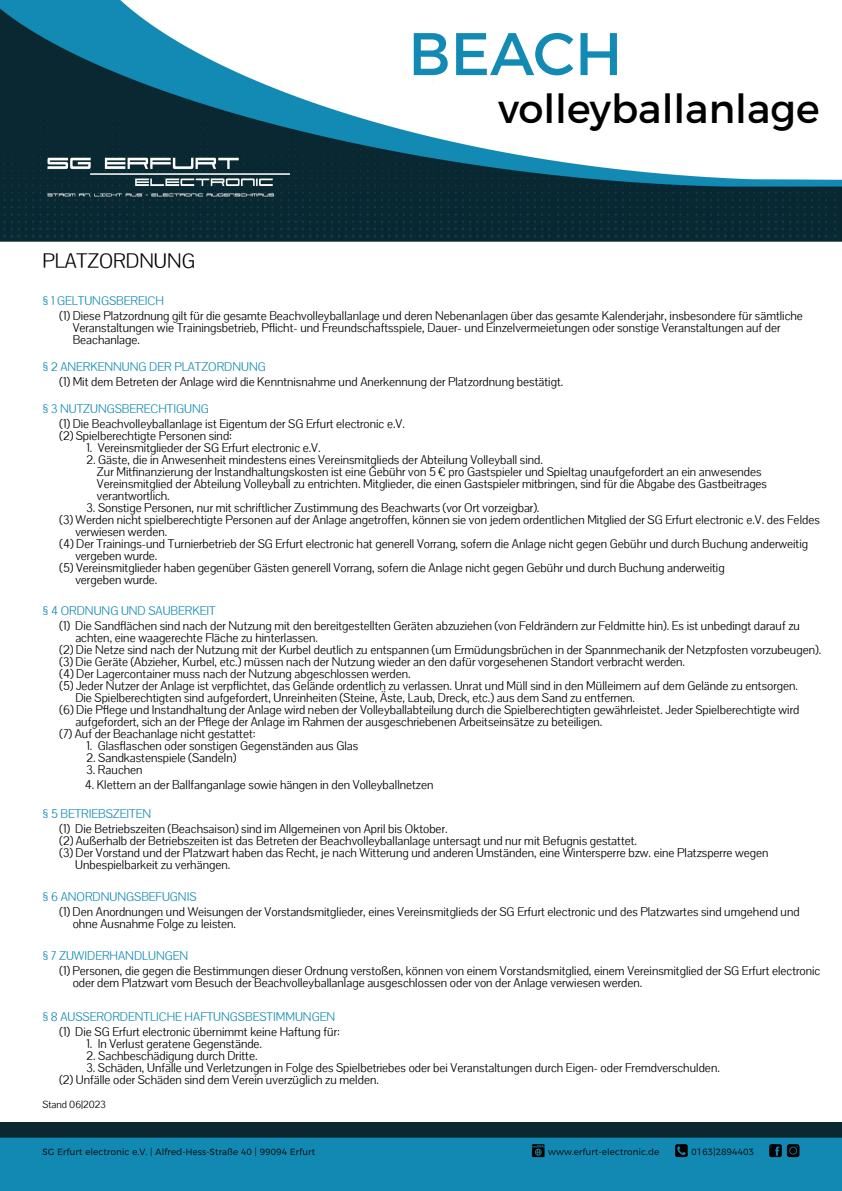
<style>
.page{position:relative;width:842px;height:1191px;background:#fff}
.page>*{position:absolute;margin:0;border:0;box-sizing:border-box;transform-origin:0 0}
.t1{font:60px "Montserrat";color:#128ab3}
.t2{font:40px "Montserrat";color:#000}
.t3{font:20px "Pontano Sans";color:#000}
.t4{font:12px/12px "Pontano Sans";color:#000}
.t5{font:12px "Pontano Sans";color:#128ab3}
.t6{font:10px "Pontano Sans";color:#000}
</style>
<div class="page">
<img style="left:0;top:0;width:842px;height:241px">
<img style="left:0;top:1123px;width:842px;height:68px">
<h1 class="t1" style="left:408px;top:6px;width:216px">BEACH</h1>
<h2 class="t2" style="left:498px;top:77px;width:323px">volleyballanlage</h2>
<h3 class="t3" style="left:43px;top:248px;width:154px">Platzordnung</h3>
<p class="t5" style="left:43px;top:293px;width:123px">§ 1 Geltungsbereich</p>
<p class="t4" style="left:73px;top:310px;width:732px;text-indent:-13px">(1) Diese Platzordnung gilt für die gesamte Beachvolleyballanlage und deren Nebenanlagen über das gesamte Kalenderjahr, insbesondere für sämtliche<br>Veranstaltungen wie Trainingsbetrieb, Pflicht- und Freundschaftsspiele, Dauer- und Einzelvermeietungen oder sonstige Veranstaltungen auf der<br>Beachanlage.</p>
<p class="t5" style="left:43px;top:359px;width:225px">§ 2 Anerkennung der Platzordnung</p>
<p class="t4" style="left:60px;top:376px;width:505px">(1) Mit dem Betreten der Anlage wird die Kenntnisnahme und Anerkennung der Platzordnung bestätigt.</p>
<p class="t5" style="left:42px;top:401px;width:168px">§ 3 Nutzungsberechtigung</p>
<p class="t4" style="left:59px;top:417px;width:347px">(1) Die Beachvolleyballanlage ist Eigentum der SG Erfurt electronic e.V. (2) Spielberechtigte Personen sind:</p>
<p class="t4" style="left:86px;top:441px;width:236px">1. Vereinsmitglieder der SG Erfurt electronic e.V.</p>
<p class="t4" style="left:97px;top:453px;width:672px;text-indent:-11px">2. Gäste, die in Anwesenheit mindestens eines Vereinsmitglieds der Abteilung Volleyball sind.<br>Zur Mitfinanzierung der Instandhaltungskosten ist eine Gebühr von 5 € pro Gastspieler und Spieltag unaufgefordert an ein anwesendes Vereinsmitglied der Abteilung Volleyball zu entrichten. Mitglieder, die einen Gastspieler mitbringen, sind für die Abgabe des Gastbeitrages verantwortlich.</p>
<p class="t4" style="left:86px;top:501px;width:455px">3. Sonstige Personen, nur mit schriftlicher Zustimmung des Beachwarts (vor Ort vorzeigbar).</p>
<p class="t4" style="left:60px;top:513px;width:762px">(3) Werden nicht spielberechtigte Personen auf der Anlage angetroffen, können sie von jedem ordentlichen Mitglied der SG Erfurt electronic e.V. des Feldes</p>
<p class="t4" style="left:75px;top:525px;width:93px">verwiesen werden.</p>
<p class="t4" style="left:60px;top:537px;width:750px">(4) Der Trainings-und Turnierbetrieb der SG Erfurt electronic hat generell Vorrang, sofern die Anlage nicht gegen Gebühr und durch Buchung anderweitig</p>
<p class="t4" style="left:75px;top:549px;width:84px">vergeben wurde.</p>
<p class="t4" style="left:60px;top:561px;width:667px">(5) Vereinsmitglieder haben gegenüber Gästen generell Vorrang, sofern die Anlage nicht gegen Gebühr und durch Buchung anderweitig</p>
<p class="t4" style="left:75px;top:573px;width:84px">vergeben wurde.</p>
<p class="t5" style="left:42px;top:603px;width:175px">§ 4 Ordnung und Sauberkeit</p>
<p class="t4" style="left:60px;top:620px;width:742px">(1) Die Sandflächen sind nach der Nutzung mit den bereitgestellten Geräten abzuziehen (von Feldrändern zur Feldmitte hin). Es ist unbedingt darauf zu</p>
<p class="t4" style="left:75px;top:632px;width:244px">achten, eine waagerechte Fläche zu hinterlassen.</p>
<p class="t4" style="left:60px;top:644px;width:763px">(2) Die Netze sind nach der Nutzung mit der Kurbel deutlich zu entspannen (um Ermüdungsbrüchen in der Spannmechanik der Netzpfosten vorzubeugen).</p>
<p class="t4" style="left:59px;top:656px;width:627px">(3) Die Geräte (Abzieher, Kurbel, etc.) müssen nach der Nutzung wieder an den dafür vorgesehenen Standort verbracht werden.</p>
<p class="t4" style="left:59px;top:668px;width:353px">(4) Der Lagercontainer muss nach der Nutzung abgeschlossen werden.</p>
<p class="t4" style="left:59px;top:680px;width:740px">(5) Jeder Nutzer der Anlage ist verpflichtet, das Gelände ordentlich zu verlassen. Unrat und Müll sind in den Mülleimern auf dem Gelände zu entsorgen.</p>
<p class="t4" style="left:75px;top:692px;width:561px">Die Spielberechtigten sind aufgefordert, Unreinheiten (Steine, Äste, Laub, Dreck, etc.) aus dem Sand zu entfernen.</p>
<p class="t4" style="left:59px;top:704px;width:741px">(6) Die Pflege und Instandhaltung der Anlage wird neben der Volleyballabteilung durch die Spielberechtigten gewährleistet. Jeder Spielberechtigte wird</p>
<p class="t4" style="left:75px;top:716px;width:528px">aufgefordert, sich an der Pflege der Anlage im Rahmen der ausgeschriebenen Arbeitseinsätze zu beteiligen.</p>
<p class="t4" style="left:59px;top:728px;width:198px">(7) Auf der Beachanlage nicht gestattet:</p>
<p class="t4" style="left:86px;top:740px;width:273px">1. Glasflaschen oder sonstigen Gegenständen aus Glas</p>
<p class="t4" style="left:86px;top:752px;width:151px">2. Sandkastenspiele (Sandeln)</p>
<p class="t4" style="left:86px;top:764px;width:58px">3. Rauchen</p>
<p class="t4" style="left:85px;top:778px;width:350px">4. Klettern an der Ballfanganlage sowie hängen in den Volleyballnetzen</p>
<p class="t5" style="left:42px;top:806px;width:110px">§ 5 Betriebszeiten</p>
<p class="t4" style="left:59px;top:823px;width:390px">(1) Die Betriebszeiten (Beachsaison) sind im Allgemeinen von April bis Oktober.</p>
<p class="t4" style="left:59px;top:835px;width:579px">(2) Außerhalb der Betriebszeiten ist das Betreten der Beachvolleyballanlage untersagt und nur mit Befugnis gestattet.</p>
<p class="t4" style="left:59px;top:847px;width:710px">(3) Der Vorstand und der Platzwart haben das Recht, je nach Witterung und anderen Umständen, eine Wintersperre bzw. eine Platzsperre wegen</p>
<p class="t4" style="left:75px;top:859px;width:156px">Unbespielbarkeit zu verhängen.</p>
<p class="t5" style="left:42px;top:889px;width:34px">§ 6 Anordnungsbefugnis</p>
<p class="t4" style="left:73px;top:905px;width:729px;text-indent:-13px">(1) Den Anordnungen und Weisungen der Vorstandsmitglieder, eines Vereinsmitglieds der SG Erfurt electronic und des Platzwartes sind umgehend und ohne Ausnahme Folge zu leisten.</p>
<p class="t5" style="left:42px;top:948px;width:147px">§ 7 Zuwiderhandlungen</p>
<p class="t4" style="left:73px;top:964px;width:749px;text-indent:-13px">(1) Personen, die gegen die Bestimmungen dieser Ordnung verstoßen, können von einem Vorstandsmitglied, einem Vereinsmitglied der SG Erfurt electronic oder dem Platzwart vom Besuch der Beachvolleyballanlage ausgeschlossen oder von der Anlage verwiesen werden.</p>
<p class="t5" style="left:42px;top:1009px;width:55px">§ 8 AuSSerordentli</p>
<p class="t5" style="left:159px;top:1009px;width:25px">cheHaftungsbestimmungen</p>
<p class="t4" style="left:59px;top:1026px;width:282px">(1) Die SG Erfurt electronic übernimmt keine Haftung für:</p>
<p class="t4" style="left:86px;top:1038px;width:177px">1. I n Verlust geratene Gegenstände.</p>
<p class="t4" style="left:86px;top:1050px;width:173px">2. Sachbeschädigung durch Dritte.</p>
<p class="t4" style="left:59px;top:1062px;width:662px;text-indent:27px">3. Schäden, Unfälle und Verletzungen in Folge des Spielbetriebes oder bei Veranstaltungen durch Eigen- oder Fremdverschulden. (2) Unfälle oder Schäden sind dem Verein uverzüglich zu melden.</p>
<p class="t6" style="left:43px;top:1098px;width:65px">Stand 06|2023</p>
</div>
